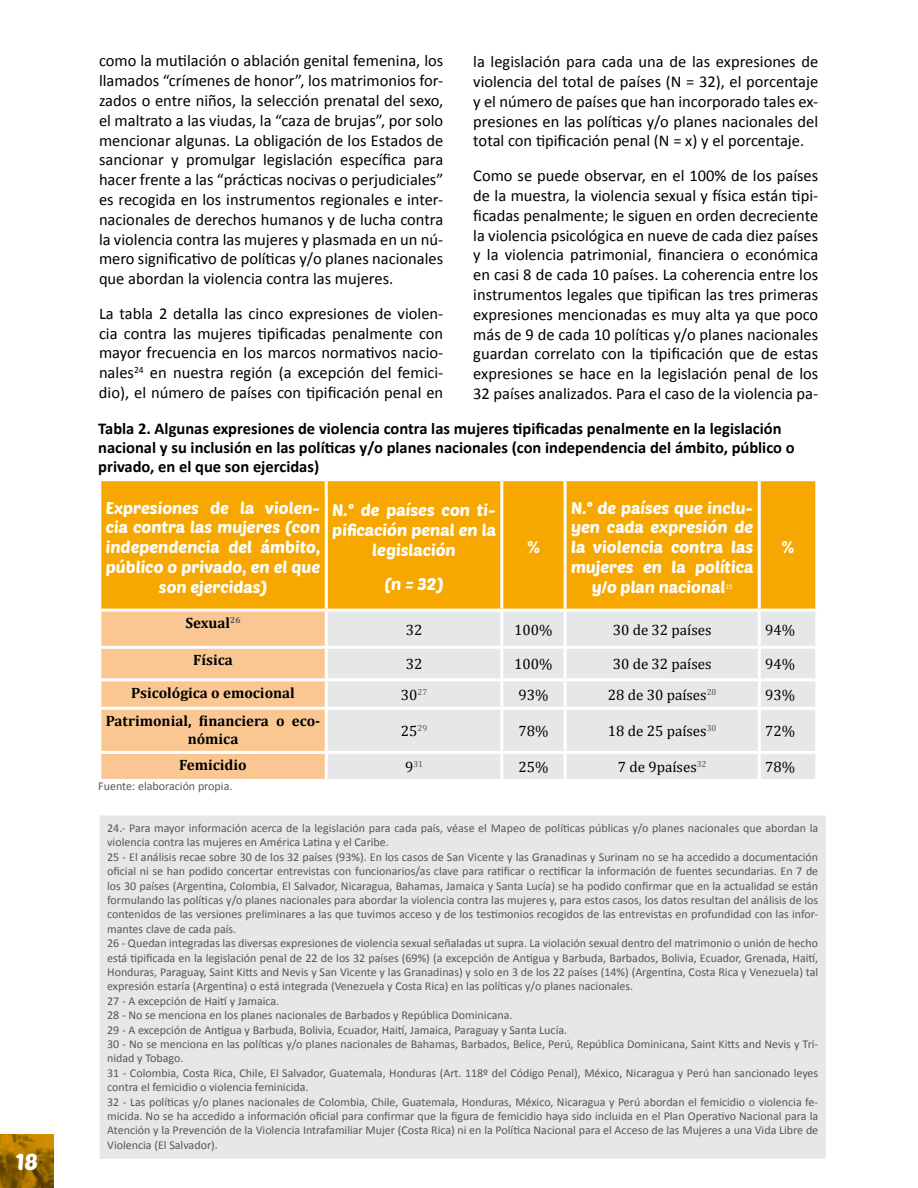
<style>
.page{position:relative;width:918px;height:1188px;background:#fff}
.page>*{position:absolute;margin:0;border:0;box-sizing:border-box;transform-origin:0 0}
.t1{font:22.5px "Poetsen One";color:#fff}
.t2{font:16.5px/19.8px "Calibri";color:#000;text-align:justify}
.t3{font:16.5px/19.8px "Poetsen One";color:#fff;text-align:center}
.t4{font:700 16.5px/18.9px "Calibri";color:#000}
.t5{font:15px "Cambria";color:#000}
.t6{font:700 15px/18px "Cambria";color:#000;text-align:center}
.t7{font:12px/14.4px "Calibri";color:#565659}
.t8{font:8.7px "Cambria";color:#565659}
.t9{font:7.05px "Calibri";color:#fff}
.s1{font-size:15px;color:#000}
</style>
<div class="page">
<svg style="left:0;top:1134px;width:54px;height:54px;background:#9c6b00"></svg>
<div style="left:103px;top:819px;width:719px;height:336px;background:#e6e7e8"></div>
<div style="left:100px;top:815px;width:726px;height:344px;border:8px solid #e6e7e8"></div>
<div style="left:101px;top:481px;width:714px;height:128px;background:#f7a800"></div>
<div style="left:101px;top:612px;width:224px;height:167px;background:#fac793"></div>
<div style="left:328px;top:612px;width:487px;height:167px;background:#e6e7e8"></div>
<hr style="left:325px;top:481px;width:3px;height:128px;background:#fff">
<hr style="left:500px;top:481px;width:3px;height:128px;background:#fff">
<hr style="left:564px;top:481px;width:3px;height:128px;background:#fff">
<hr style="left:758px;top:481px;width:3px;height:128px;background:#fff">
<hr style="left:500px;top:612px;width:3px;height:34px;background:#fff">
<hr style="left:564px;top:612px;width:3px;height:34px;background:#fff">
<hr style="left:758px;top:612px;width:3px;height:34px;background:#fff">
<hr style="left:98px;top:646px;width:228px;height:3px;background:#fff">
<hr style="left:326px;top:646px;width:176px;height:3px;background:#fff">
<hr style="left:502px;top:646px;width:63px;height:3px;background:#fff">
<hr style="left:500px;top:649px;width:3px;height:29px;background:#fff">
<hr style="left:565px;top:646px;width:194px;height:3px;background:#fff">
<hr style="left:564px;top:649px;width:3px;height:29px;background:#fff">
<hr style="left:759px;top:646px;width:59px;height:3px;background:#fff">
<hr style="left:758px;top:649px;width:3px;height:29px;background:#fff">
<hr style="left:98px;top:678px;width:228px;height:3px;background:#fff">
<hr style="left:326px;top:678px;width:176px;height:3px;background:#fff">
<hr style="left:502px;top:678px;width:63px;height:3px;background:#fff">
<hr style="left:500px;top:681px;width:3px;height:26px;background:#fff">
<hr style="left:565px;top:678px;width:194px;height:3px;background:#fff">
<hr style="left:564px;top:681px;width:3px;height:26px;background:#fff">
<hr style="left:759px;top:678px;width:59px;height:3px;background:#fff">
<hr style="left:758px;top:681px;width:3px;height:26px;background:#fff">
<hr style="left:98px;top:707px;width:228px;height:3px;background:#fff">
<hr style="left:326px;top:707px;width:176px;height:3px;background:#fff">
<hr style="left:502px;top:707px;width:63px;height:3px;background:#fff">
<hr style="left:500px;top:710px;width:3px;height:41px;background:#fff">
<hr style="left:565px;top:707px;width:194px;height:3px;background:#fff">
<hr style="left:564px;top:710px;width:3px;height:41px;background:#fff">
<hr style="left:759px;top:707px;width:59px;height:3px;background:#fff">
<hr style="left:758px;top:710px;width:3px;height:41px;background:#fff">
<hr style="left:98px;top:751px;width:228px;height:3px;background:#fff">
<hr style="left:326px;top:751px;width:176px;height:3px;background:#fff">
<hr style="left:502px;top:751px;width:63px;height:3px;background:#fff">
<hr style="left:500px;top:754px;width:3px;height:25px;background:#fff">
<hr style="left:565px;top:751px;width:194px;height:3px;background:#fff">
<hr style="left:564px;top:754px;width:3px;height:25px;background:#fff">
<hr style="left:759px;top:751px;width:59px;height:3px;background:#fff">
<hr style="left:758px;top:754px;width:3px;height:25px;background:#fff">
<h1 class="t1" style="left:16px;top:1148px;width:24px">18</h1>
<p class="t2" style="left:99px;top:51px;width:346px">como la mutilación o ablación genital femenina, los llamados “crímenes de honor”, los matrimonios for&shy;zados o entre niños, la selección prenatal del sexo, el maltrato a las viudas, la “caza de brujas”, por solo mencionar algunas. La obligación de los Estados de sancionar y promulgar legislación específica para hacer frente a las “prácticas nocivas o perjudiciales” es recogida en los instrumentos regionales e inter&shy;nacionales de derechos humanos y de lucha contra la violencia contra las mujeres y plasmada en un nú&shy;mero significativo de políticas y/o planes nacionales que abordan la violencia contra las mujeres.</p>
<p class="t2" style="left:99px;top:304px;width:346px">La tabla 2 detalla las cinco expresiones de violen&shy;cia contra las mujeres tipificadas penalmente con mayor frecuencia en los marcos normativos nacio&shy;nales<sup>24</sup> en nuestra región (a excepción del femici&shy;dio), el número de países con tipificación penal en</p>
<p class="t2" style="left:473px;top:52px;width:346px">la legislación para cada una de las expresiones de violencia del total de países (N = 32), el porcentaje y el número de países que han incorporado tales ex&shy;presiones en las políticas y/o planes nacionales del total con tipificación penal (N = x) y el porcentaje.</p>
<p class="t2" style="left:473px;top:166px;width:347px">Como se puede observar, en el 100% de los países de la muestra, la violencia sexual y física están tipi&shy;ficadas penalmente; le siguen en orden decreciente la violencia psicológica en nueve de cada diez países y la violencia patrimonial, financiera o económica en casi 8 de cada 10 países. La coherencia entre los instrumentos legales que tipifican las tres primeras expresiones mencionadas es muy alta ya que poco más de 9 de cada 10 políticas y/o planes nacionales guardan correlato con la tipificación que de estas expresiones se hace en la legislación penal de los 32 países analizados. Para el caso de la violencia pa-</p>
<p class="t4" style="left:98px;top:419px;width:698px">Tabla 2. Algunas expresiones de violencia contra las mujeres tipificadas penalmente en la legislación nacional y su inclusión en las políticas y/o planes nacionales (con independencia del ámbito, público o privado, en el que son ejercidas)</p>
<h2 class="t3" style="left:106px;top:497px;width:216px">Expresiones de la violen&shy;cia contra las mujeres (con independencia del ámbito, público o privado, en el que son ejercidas)</h2>
<h2 class="t3" style="left:332px;top:499px;width:165px">N.° de países con ti&shy;pificación penal en la legislación</h2>
<h2 class="t3" style="left:571px;top:497px;width:184px">N.° de países que inclu&shy;yen cada expresión de la violencia contra las mujeres en la política y/o plan nacional</h2>
<h2 class="t3" style="left:527px;top:537px;width:14px">%</h2>
<h2 class="t3" style="left:782px;top:537px;width:14px">%</h2>
<h2 class="t3" style="left:385px;top:574px;width:60px">(n = 32)</h2>
<p class="t9" style="left:726px;top:582px;width:9px">25</p>
<p class="t6" style="left:185px;top:613px;width:57px">Sexual<sup>26</sup></p>
<p class="t5" style="left:406px;top:621px;width:18px">32</p>
<p class="t5" style="left:514px;top:621px;width:40px">100%</p>
<p class="t5" style="left:613px;top:621px;width:100px">30 de 32 países</p>
<p class="t5" style="left:765px;top:621px;width:31px">94%</p>
<p class="t6" style="left:193px;top:650px;width:41px">Física</p>
<p class="t5" style="left:406px;top:655px;width:18px">32</p>
<p class="t5" style="left:514px;top:655px;width:40px">100%</p>
<p class="t5" style="left:613px;top:655px;width:100px">30 de 32 países</p>
<p class="t5" style="left:765px;top:655px;width:31px">94%</p>
<p class="t6" style="left:131px;top:683px;width:165px">Psicológica o emocional</p>
<p class="t5" style="left:401px;top:686px;width:28px">30<sup>27</sup></p>
<p class="t5" style="left:518px;top:686px;width:31px">93%</p>
<p class="t5" style="left:608px;top:686px;width:110px">28 de 30 países<sup>28</sup></p>
<p class="t5" style="left:765px;top:686px;width:31px">93%</p>
<p class="t6" style="left:106px;top:711px;width:216px">Patrimonial, financiera o eco&shy;nómica</p>
<p class="t5" style="left:401px;top:722px;width:28px">25<sup>29</sup></p>
<p class="t5" style="left:518px;top:722px;width:31px">78%</p>
<p class="t5" style="left:608px;top:722px;width:110px">18 de 25 países<sup>30</sup></p>
<p class="t5" style="left:765px;top:722px;width:31px">72%</p>
<p class="t6" style="left:179px;top:755px;width:69px">Femicidio</p>
<p class="t8" style="left:405px;top:759px;width:19px"><span class="s1">9</span>31</p>
<p class="t5" style="left:518px;top:758px;width:31px">25%</p>
<p class="t5" style="left:618px;top:758px;width:90px">7 de 9países<sup>32</sup></p>
<p class="t5" style="left:765px;top:758px;width:31px">78%</p>
<p class="t7" style="left:98px;top:779px;width:136px">Fuente: elaboración propia.</p>
<p class="t7" style="left:107px;top:821px;width:713px">24.- Para mayor información acerca de la legislación para cada país, véase el Mapeo de políticas públicas y/o planes nacionales que abordan la violencia contra las mujeres en América Latina y el Caribe.<br>25 - El análisis recae sobre 30 de los 32 países (93%). En los casos de San Vicente y las Granadinas y Surinam no se ha accedido a documentación oficial ni se han podido concertar entrevistas con funcionarios/as clave para ratificar o rectificar la información de fuentes secundarias. En 7 de los 30 países (Argentina, Colombia, El Salvador, Nicaragua, Bahamas, Jamaica y Santa Lucía) se ha podido confirmar que en la actualidad se están formulando las políticas y/o planes nacionales para abordar la violencia contra las mujeres y, para estos casos, los datos resultan del análisis de los contenidos de las versiones preliminares a las que tuvimos acceso y de los testimonios recogidos de las entrevistas en profundidad con las infor&shy;mantes clave de cada país.<br>26 - Quedan integradas las diversas expresiones de violencia sexual señaladas ut supra. La violación sexual dentro del matrimonio o unión de hecho está tipificada en la legislación penal de 22 de los 32 países (69%) (a excepción de Antigua y Barbuda, Barbados, Bolivia, Ecuador, Grenada, Haití, Honduras, Paraguay, Saint Kitts and Nevis y San Vicente y las Granadinas) y solo en 3 de los 22 países (14%) (Argentina, Costa Rica y Venezuela) tal expresión estaría (Argentina) o está integrada (Venezuela y Costa Rica) en las políticas y/o planes nacionales.<br>27 - A excepción de Haití y Jamaica.<br>28 - No se menciona en los planes nacionales de Barbados y República Dominicana.<br>29 - A excepción de Antigua y Barbuda, Bolivia, Ecuador, Haití, Jamaica, Paraguay y Santa Lucía.<br>30 - No se menciona en las políticas y/o planes nacionales de Bahamas, Barbados, Belice, Perú, República Dominicana, Saint Kitts and Nevis y Tri&shy;nidad y Tobago.<br>31 - Colombia, Costa Rica, Chile, El Salvador, Guatemala, Honduras (Art. 118º del Código Penal), México, Nicaragua y Perú han sancionado leyes contra el femicidio o violencia feminicida.<br>32 - Las políticas y/o planes nacionales de Colombia, Chile, Guatemala, Honduras, México, Nicaragua y Perú abordan el femicidio o violencia fe&shy;micida. No se ha accedido a información oficial para confirmar que la figura de femicidio haya sido incluida en el Plan Operativo Nacional para la Atención y la Prevención de la Violencia Intrafamiliar Mujer (Costa Rica) ni en la Política Nacional para el Acceso de las Mujeres a una Vida Libre de Violencia (El Salvador).</p>
</div>
